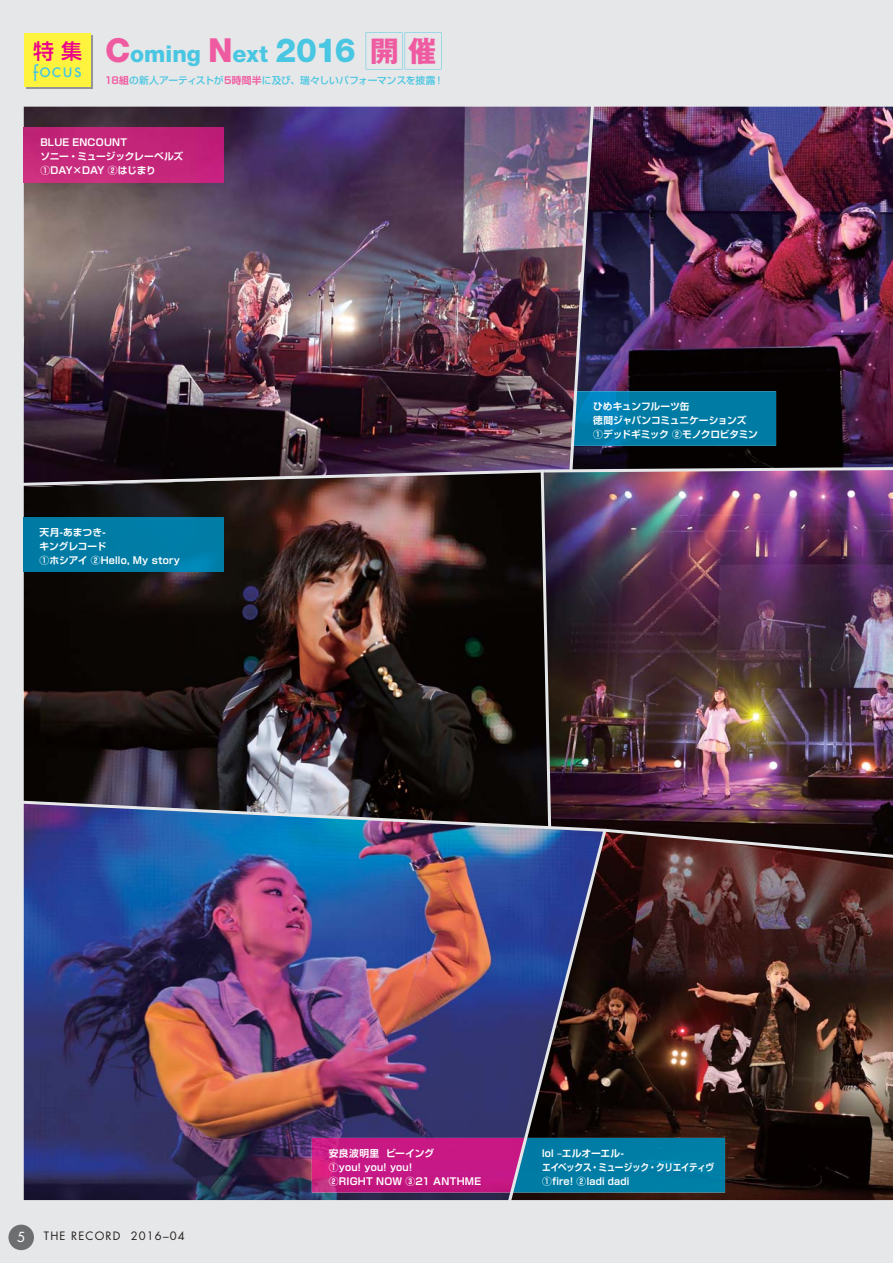
<style>
.page{position:relative;width:893px;height:1263px;background:#e6e7e8}
.page>*{position:absolute;margin:0;border:0;box-sizing:border-box;transform-origin:0 0}
.t1{font:800 22.95px "Helvetica Neue";color:#48c6e2}
.t2{font:21px "Shin Go Pr 6 Medium 90 pv RKSJ H";color:#ec008c}
.t3{font:20.25px "Futura";letter-spacing:.05em;color:#48c6e2}
.t4{font:13.5px "Futura";color:#fff}
.t5{font:11.25px "Futura";letter-spacing:.1em;color:#231f20}
.t6{font:9.75px/14.1px "Shin Go Pr 6 De Bold 90 pv RKSJ H";letter-spacing:.01em;color:#fff}
.t7{font:9.75px/14.1px "Shin Go Pr 6 De Bold 90 pv RKSJ H";letter-spacing:-.01em;color:#fff}
.t8{font:9.75px/14.1px "Shin Go Pr 6 De Bold 90 pv RKSJ H";letter-spacing:-.02em;color:#fff}
.t9{font:9.75px "Shin Go Pr 6 Medium 90 pv RKSJ H";color:#48c6e2}
.s1{font-size:33.15px;color:#ef5ba1}
.s2{font-size:33.15px}
.s3{font-family:"Gothic MB101 Pr 6 Bold 90 pv RKSJ H";font-weight:400;font-size:28.5px;color:#ef5ba1}
.s4{font-family:"Shin Go Pr 6 De Bold 90 pv RKSJ H";color:#ef5ba1}
</style>
<div class="page">
<div style="left:8px;top:1225px;width:26px;height:25px;background:#6d6e70;border-radius:50%"></div>
<svg style="left:366px;top:32px;width:76px;height:37px;background:#e0e5e7"></svg>
<img style="left:4px;top:94px;width:889px;height:1109px">
<svg style="left:26px;top:35px;width:67px;height:54px"></svg>
<div style="left:24px;top:33px;width:66px;height:54px;background:#fff33e"></div>
<h2 class="t2" style="left:33px;top:44px;width:50px">特 集</h2>
<h3 class="t3" style="left:33px;top:60px;width:51px">focus</h3>
<h1 class="t1" style="left:105px;top:46px;width:333px"><span class="s1">C</span>oming <span class="s1">N</span>ext <span class="s2">2016</span> <span class="s3">開 催</span></h1>
<p class="t9" style="left:105px;top:77px;width:341px"><span class="s4">18組</span>の新人アーティストが<span class="s4">5時間半</span>に及び、瑞々しいパフォーマンスを披露！</p>
<p class="t6" style="left:40px;top:137px;width:144px">BLUE ENCOUNT<br>ソニー・ミュージックレーベルズ<br>①DAY×DAY ②はじまり</p>
<p class="t6" style="left:40px;top:527px;width:142px">天月-あまつき-<br>キングレコード<br>①ホシアイ ②Hello, My story</p>
<p class="t8" style="left:593px;top:400px;width:166px">ひめキュンフルーツ缶<br>徳間ジャパンコミュニケーションズ<br>①デッドギミック ②モノクロビタミン</p>
<h3 class="t4" style="left:17px;top:1231px;width:10px">5</h3>
<p class="t5" style="left:44px;top:1231px;width:142px">THE RECORD 2016–04</p>
<p class="t6" style="left:329px;top:1147px;width:154px">安良波明里 ビーイング<br>①you! you! you!<br>②RIGHT NOW ③21 ANTHME</p>
<p class="t7" style="left:542px;top:1147px;width:174px">lol ‒エルオーエル-<br>エイベックス・ミュージック・クリエイティヴ<br>①fire! ②ladi dadi</p>
</div>
